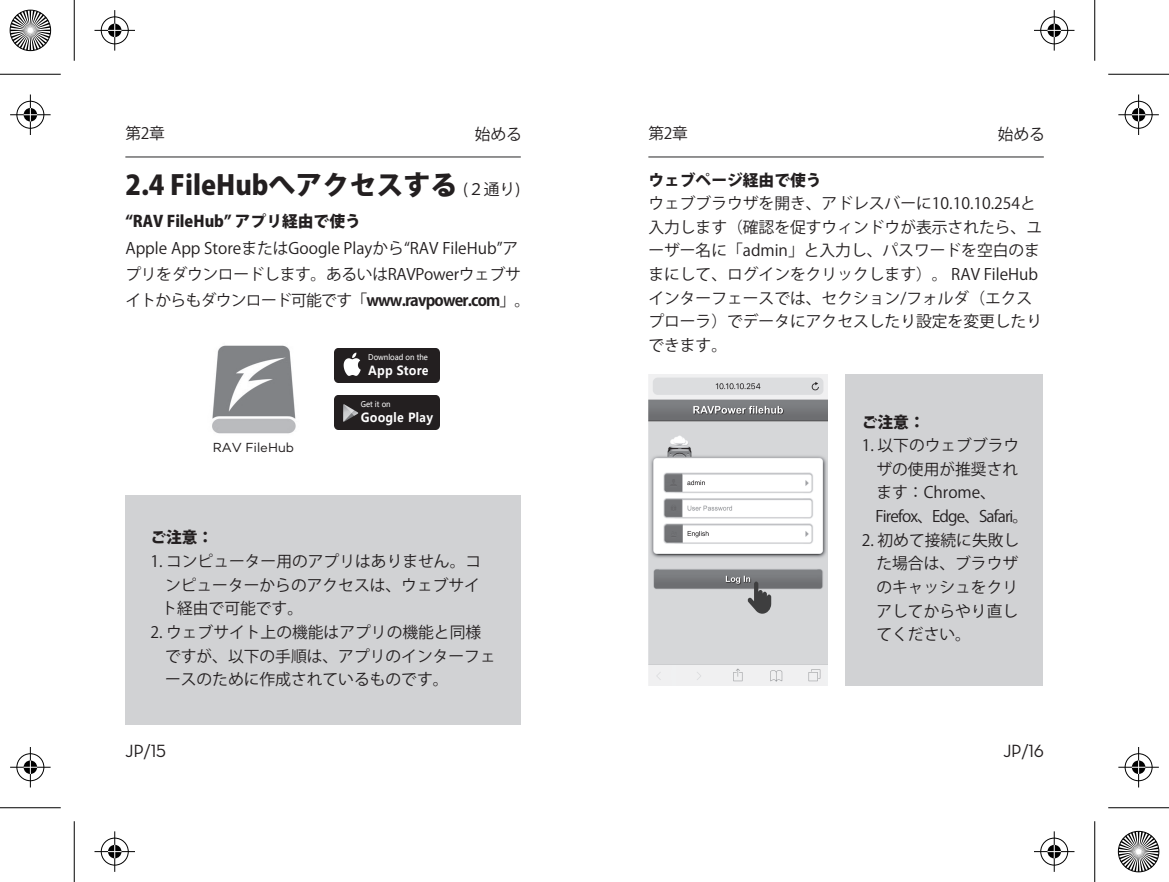
<style>
.page{position:relative;width:1169px;height:882px;background:#fff}
.page>*{position:absolute;margin:0;border:0;box-sizing:border-box;transform-origin:0 0}
.t1{font:800 27px "Koz Go Pr 6 N";color:#231f20}
.t2{font:18px "Neutra Text Book Alt";letter-spacing:-.025em;color:#231f20}
.t3{font:15.75px/23.6px "Koz Go Pr 6 N";color:#231f20}
.t4{font:15.75px/26.3px "Koz Go Pr 6 N";letter-spacing:-.02em;color:#231f20}
.t5{font:800 15.75px "Koz Go Pr 6 N";color:#231f20}
.t6{font:13.5px "Campton";color:#231f20}
.t7{font:700 12.38px "Microsoft Ya Hei";letter-spacing:.025em;color:#fff;scale:.93 1}
.t8{font:7.88px "Microsoft Ya Hei";color:#fff;scale:.93 1}
.s1{font-weight:400;font-size:15.75px}
.s2{font-weight:700}
</style>
<div class="page">
<div style="left:845px;top:374px;width:198px;height:311px;background:#d1d2d4"></div>
<div style="left:125px;top:495px;width:396px;height:230px;background:#d1d2d4"></div>
<hr style="left:125px;top:156px;width:396px;height:2px;background:#3e3e3f">
<hr style="left:648px;top:156px;width:396px;height:2px;background:#3e3e3f">
<img style="left:335px;top:349px;width:105px;height:33px">
<img style="left:341px;top:352px;width:21px;height:27px">
<div style="left:362px;top:352px;width:74px;height:28px;background:#231f20"></div>
<img style="left:335px;top:396px;width:105px;height:33px">
<img style="left:338px;top:399px;width:24px;height:26px">
<div style="left:361px;top:400px;width:74px;height:27px;background:#231f20"></div>
<img style="left:212px;top:345px;width:84px;height:89px">
<img style="left:648px;top:374px;width:180px;height:311px">
<svg style="left:747px;top:582px;width:24px;height:32px"></svg>
<hr style="left:0;top:74px;width:61px;height:1px;background:#000">
<hr style="left:1108px;top:74px;width:61px;height:1px;background:#000">
<hr style="left:0;top:807px;width:61px;height:1px;background:#000">
<hr style="left:1108px;top:807px;width:61px;height:1px;background:#000">
<hr style="left:74px;top:0;width:1px;height:61px;background:#000">
<hr style="left:74px;top:821px;width:1px;height:61px;background:#000">
<hr style="left:1094px;top:0;width:1px;height:61px;background:#000">
<hr style="left:1094px;top:821px;width:1px;height:61px;background:#000">
<div style="left:100px;top:15px;width:30px;height:30px;border:3px solid #fff;border-radius:50%"></div>
<hr style="left:94px;top:29px;width:41px;height:3px;background:#fff">
<hr style="left:113px;top:10px;width:3px;height:41px;background:#fff">
<div style="left:107px;top:22px;width:16px;height:17px;border:3px solid #fff;border-radius:50%"></div>
<div style="left:101px;top:17px;width:28px;height:27px;border:1px solid #000;border-radius:50%"></div>
<hr style="left:94px;top:30px;width:41px;height:1px;background:#000">
<hr style="left:114px;top:10px;width:1px;height:41px;background:#000">
<svg style="left:108px;top:24px;width:14px;height:13px"></svg>
<div style="left:1039px;top:15px;width:30px;height:30px;border:3px solid #fff;border-radius:50%"></div>
<hr style="left:1034px;top:29px;width:40px;height:3px;background:#fff">
<hr style="left:1053px;top:10px;width:3px;height:41px;background:#fff">
<div style="left:1046px;top:22px;width:16px;height:17px;border:3px solid #fff;border-radius:50%"></div>
<div style="left:1040px;top:17px;width:28px;height:27px;border:1px solid #000;border-radius:50%"></div>
<hr style="left:1034px;top:30px;width:40px;height:1px;background:#000">
<hr style="left:1054px;top:10px;width:1px;height:41px;background:#000">
<svg style="left:1047px;top:24px;width:14px;height:13px"></svg>
<div style="left:100px;top:837px;width:30px;height:29px;border:3px solid #fff;border-radius:50%"></div>
<hr style="left:94px;top:850px;width:41px;height:3px;background:#fff">
<hr style="left:113px;top:831px;width:3px;height:41px;background:#fff">
<div style="left:107px;top:843px;width:16px;height:17px;border:3px solid #fff;border-radius:50%"></div>
<div style="left:101px;top:838px;width:28px;height:27px;border:1px solid #000;border-radius:50%"></div>
<hr style="left:94px;top:851px;width:41px;height:1px;background:#000">
<hr style="left:114px;top:831px;width:1px;height:41px;background:#000">
<svg style="left:108px;top:845px;width:14px;height:13px"></svg>
<div style="left:1039px;top:837px;width:30px;height:29px;border:3px solid #fff;border-radius:50%"></div>
<hr style="left:1034px;top:850px;width:40px;height:3px;background:#fff">
<hr style="left:1053px;top:831px;width:3px;height:41px;background:#fff">
<div style="left:1046px;top:843px;width:16px;height:17px;border:3px solid #fff;border-radius:50%"></div>
<div style="left:1040px;top:838px;width:28px;height:27px;border:1px solid #000;border-radius:50%"></div>
<hr style="left:1034px;top:851px;width:40px;height:1px;background:#000">
<hr style="left:1054px;top:831px;width:1px;height:41px;background:#000">
<svg style="left:1047px;top:845px;width:14px;height:13px"></svg>
<div style="left:15px;top:100px;width:30px;height:30px;border:3px solid #fff;border-radius:50%"></div>
<hr style="left:10px;top:113px;width:41px;height:3px;background:#fff">
<hr style="left:29px;top:94px;width:3px;height:41px;background:#fff">
<div style="left:22px;top:107px;width:17px;height:16px;border:3px solid #fff;border-radius:50%"></div>
<div style="left:17px;top:101px;width:27px;height:28px;border:1px solid #000;border-radius:50%"></div>
<hr style="left:10px;top:114px;width:41px;height:1px;background:#000">
<hr style="left:30px;top:94px;width:1px;height:41px;background:#000">
<svg style="left:24px;top:108px;width:13px;height:14px"></svg>
<div style="left:15px;top:752px;width:30px;height:30px;border:3px solid #fff;border-radius:50%"></div>
<hr style="left:10px;top:766px;width:41px;height:3px;background:#fff">
<hr style="left:29px;top:747px;width:3px;height:40px;background:#fff">
<div style="left:22px;top:759px;width:17px;height:16px;border:3px solid #fff;border-radius:50%"></div>
<div style="left:17px;top:753px;width:27px;height:28px;border:1px solid #000;border-radius:50%"></div>
<hr style="left:10px;top:767px;width:41px;height:1px;background:#000">
<hr style="left:30px;top:747px;width:1px;height:40px;background:#000">
<svg style="left:24px;top:760px;width:13px;height:14px"></svg>
<div style="left:1124px;top:100px;width:29px;height:30px;border:3px solid #fff;border-radius:50%"></div>
<hr style="left:1118px;top:113px;width:41px;height:3px;background:#fff">
<hr style="left:1137px;top:94px;width:3px;height:41px;background:#fff">
<div style="left:1130px;top:107px;width:17px;height:16px;border:3px solid #fff;border-radius:50%"></div>
<div style="left:1125px;top:101px;width:27px;height:28px;border:1px solid #000;border-radius:50%"></div>
<hr style="left:1118px;top:114px;width:41px;height:1px;background:#000">
<hr style="left:1138px;top:94px;width:1px;height:41px;background:#000">
<svg style="left:1132px;top:108px;width:13px;height:14px"></svg>
<div style="left:1124px;top:752px;width:29px;height:30px;border:3px solid #fff;border-radius:50%"></div>
<hr style="left:1118px;top:766px;width:41px;height:3px;background:#fff">
<hr style="left:1137px;top:747px;width:3px;height:40px;background:#fff">
<div style="left:1130px;top:759px;width:17px;height:16px;border:3px solid #fff;border-radius:50%"></div>
<div style="left:1125px;top:753px;width:27px;height:28px;border:1px solid #000;border-radius:50%"></div>
<hr style="left:1118px;top:767px;width:41px;height:1px;background:#000">
<hr style="left:1138px;top:747px;width:1px;height:40px;background:#000">
<svg style="left:1132px;top:760px;width:13px;height:14px"></svg>
<svg style="left:9px;top:9px;width:43px;height:43px"></svg>
<svg style="left:1117px;top:830px;width:43px;height:43px"></svg>
<p class="t3" style="left:125px;top:122px;width:41px">第2章</p>
<p class="t3" style="left:475px;top:123px;width:49px">始める</p>
<p class="t3" style="left:648px;top:122px;width:41px">第2章</p>
<p class="t3" style="left:998px;top:123px;width:49px">始める</p>
<h1 class="t1" style="left:125px;top:170px;width:396px">2.4 FileHubへアクセスする <span class="s1">(２通り)</span></h1>
<p class="t5" style="left:125px;top:213px;width:237px">“RAV FileHub” アプリ経由で使う</p>
<p class="t4" style="left:125px;top:235px;width:398px">Apple App StoreまたはGoogle Playから“RAV FileHub”アプリをダウンロードします。あるいはRAVPowerウェブサイトからもダウンロード可能です「<span class="s2">www.ravpower.com</span>」｡</p>
<p class="t5" style="left:648px;top:171px;width:175px">ウェブページ経由で使う</p>
<p class="t3" style="left:648px;top:192px;width:395px">ウェブブラウザを開き、アドレスバーに10.10.10.254と入力します（確認を促すウィンドウが表示されたら、ユーザー名に「admin」と入力し、パスワードを空白のままにして、ログインをクリックします）。 RAV FileHubインターフェースでは、セクション/フォルダ（エクスプローラ）でデータにアクセスしたり設定を変更したりできます。</p>
<p class="t8" style="left:368px;top:352px;width:66px">Download on the</p>
<p class="t7" style="left:368px;top:362px;width:66px">App Store</p>
<p class="t8" style="left:361px;top:399px;width:34px">Get it on</p>
<p class="t7" style="left:361px;top:409px;width:79px">Google Play</p>
<p class="t5" style="left:862px;top:413px;width:64px">ご注意：</p>
<p class="t3" style="left:876px;top:434px;width:154px;text-indent:-14px">1. 以下のウェブブラウザの使用が推奨されます：Chrome、<br>Firefox、Edge、Safari。</p>
<p class="t3" style="left:876px;top:528px;width:144px;text-align:justify;text-indent:-15px">2. 初めて接続に失敗した場合は、ブラウザのキャッシュをクリアしてからやり直してください。</p>
<p class="t6" style="left:213px;top:439px;width:83px">RAV FileHub</p>
<p class="t5" style="left:150px;top:529px;width:64px">ご注意：</p>
<p class="t3" style="left:161px;top:550px;width:321px;text-align:justify;text-indent:-11px">1. コンピューター用のアプリはありません。コンピューターからのアクセスは、ウェブサイト経由で可能です。</p>
<p class="t3" style="left:165px;top:621px;width:332px;text-indent:-15px">2. ウェブサイト上の機能はアプリの機能と同様ですが、以下の手順は、アプリのインターフェースのために作成されているものです。</p>
<p class="t2" style="left:125px;top:740px;width:42px">JP/15</p>
<p class="t2" style="left:1003px;top:740px;width:43px">JP/16</p>
</div>
